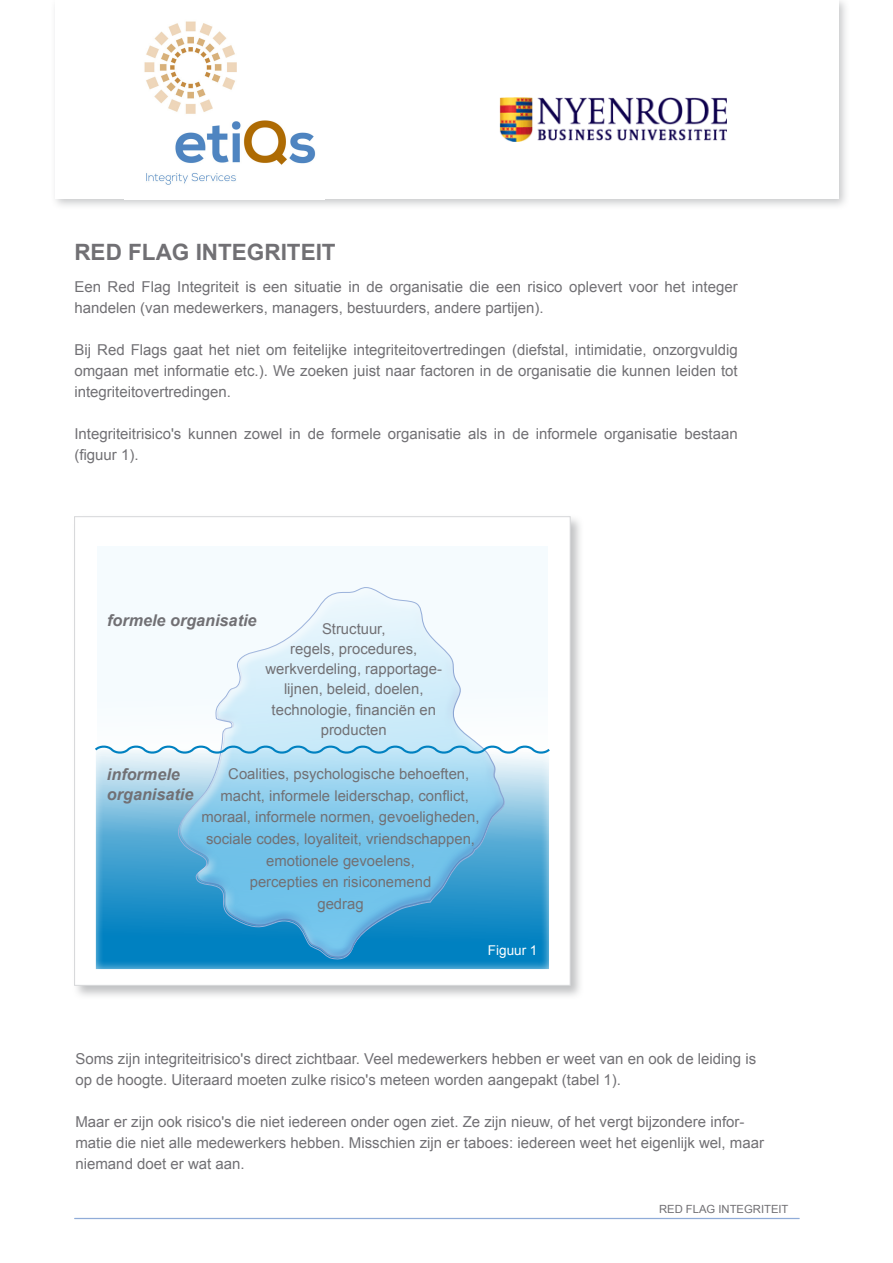
<style>
.page{position:relative;width:893px;height:1263px;background:#fff}
.page>*{position:absolute;margin:0;border:0;box-sizing:border-box;transform-origin:0 0}
.t1{font:700 22.5px "Arial";color:#717074}
.t2{font:italic 700 16.2px "Arial";color:#717074}
.t3{font:15px/21px "Arial";color:#717074}
.t4{font:14.85px "Arial";color:#717074}
.t5{font:13.5px "Arial";color:#fff}
.t6{font:11.25px "Arial";color:#717074}
</style>
<div class="page">
<div style="left:72px;top:514px;width:513px;height:486px;background:#939598;opacity:.57"></div>
<div style="left:74px;top:516px;width:496px;height:469px;background:#fff;border:1px solid #d6d7d9"></div>
<div style="left:97px;top:546px;width:450px;height:209px;background:#f5fbfe"></div>
<div style="left:94px;top:748px;width:456px;height:222px;background:#fff;opacity:.75"></div>
<svg style="left:172px;top:757px;width:333px;height:204px"></svg>
<div style="left:178px;top:600px;width:328px;height:359px;background:#b8c6e4;opacity:.75"></div>
<svg style="left:94px;top:743px;width:456px;height:14px"></svg>
<hr style="left:74px;top:1218px;width:725px;height:1px;background:#8fabd8">
<div style="left:50px;top:0;width:800px;height:210px;background:#939598;opacity:.5"></div>
<div style="left:55px;top:1px;width:784px;height:198px;background:#fff"></div>
<img style="left:500px;top:97px;width:227px;height:44px">
<img style="left:124px;top:21px;width:200px;height:179px">
<p class="t1" style="left:74px;top:237px;width:263px">RED FLAG INTEGRITEIT</p>
<p class="t3" style="left:74px;top:276px;width:665px">Een Red Flag Integriteit is een situatie in de organisatie die een risico oplevert voor het integer handelen (van medewerkers, managers, bestuurders, andere partijen).</p>
<p class="t3" style="left:74px;top:339px;width:665px;text-align:justify">Bij Red Flags gaat het niet om feitelijke integriteitovertredingen (diefstal, intimidatie, onzorgvuldig omgaan met informatie etc.). We zoeken juist naar factoren in de organisatie die kunnen leiden tot integriteitovertredingen.</p>
<p class="t3" style="left:74px;top:423px;width:665px">Integriteitrisico's kunnen zowel in de formele organisatie als in de informele organisatie bestaan (figuur 1).</p>
<p class="t2" style="left:107px;top:609px;width:151px">formele organisatie</p>
<p class="t4" style="left:322px;top:619px;width:65px">Structuur,</p>
<p class="t4" style="left:290px;top:639px;width:129px">regels, procedures,</p>
<p class="t4" style="left:265px;top:659px;width:178px">werkverdeling, rapportage-</p>
<p class="t4" style="left:284px;top:679px;width:141px">lijnen, beleid, doelen,</p>
<p class="t4" style="left:272px;top:700px;width:166px">technologie, financiën en</p>
<p class="t4" style="left:321px;top:720px;width:68px">producten</p>
<p class="t4" style="left:228px;top:764px;width:243px">Coalities, psychologische behoeften,</p>
<p class="t4" style="left:220px;top:786px;width:250px">macht, informele leiderschap, conflict,</p>
<p class="t4" style="left:201px;top:807px;width:280px">moraal, informele normen, gevoeligheden,</p>
<p class="t4" style="left:206px;top:829px;width:271px">sociale codes, loyaliteit, vriendschappen,</p>
<p class="t4" style="left:266px;top:850px;width:150px">emotionele gevoelens,</p>
<p class="t4" style="left:250px;top:872px;width:183px">percepties en risiconemend</p>
<p class="t4" style="left:317px;top:894px;width:48px">gedrag</p>
<p class="t2" style="left:107px;top:764px;width:74px">informele</p>
<p class="t2" style="left:107px;top:783px;width:88px">organisatie</p>
<p class="t5" style="left:488px;top:941px;width:51px">Figuur 1</p>
<p class="t3" style="left:75px;top:1048px;width:682px">Soms zijn integriteitrisico's direct zichtbaar. Veel medewerkers hebben er weet van en ook de leiding is op de hoogte. Uiteraard moeten zulke risico's meteen worden aangepakt (tabel 1).</p>
<p class="t3" style="left:75px;top:1111px;width:690px">Maar er zijn ook risico's die niet iedereen onder ogen ziet. Ze zijn nieuw, of het vergt bijzondere infor&shy;matie die niet alle medewerkers hebben. Misschien zijn er taboes: iedereen weet het eigenlijk wel, maar niemand doet er wat aan.</p>
<p class="t6" style="left:659px;top:1202px;width:131px">RED FLAG INTEGRITEIT</p>
</div>
